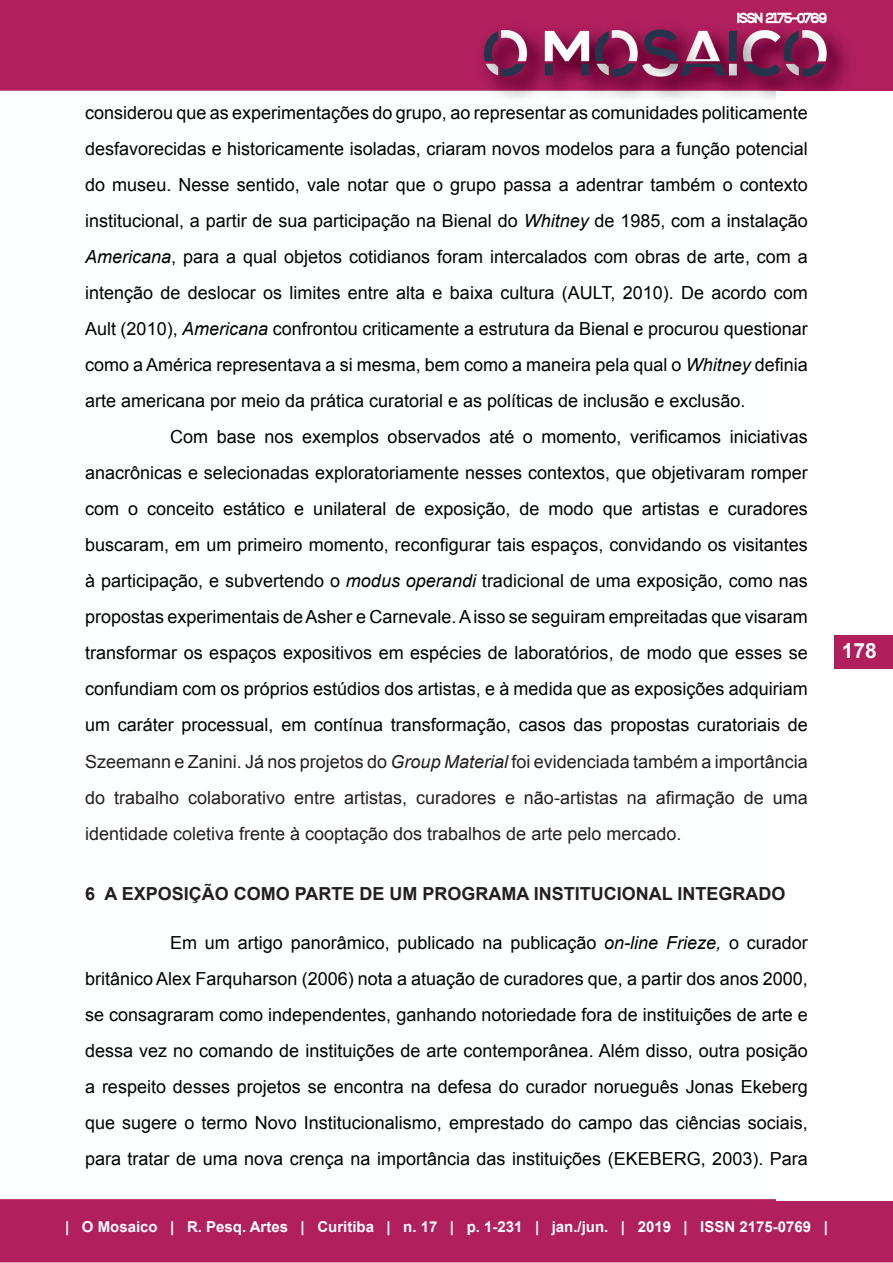
<style>
.page{position:relative;width:893px;height:1263px;background:#fff}
.page>*{position:absolute;margin:0;border:0;box-sizing:border-box;transform-origin:0 0}
.t1{font:700 21px "Arial";color:#fff}
.Corpo{font:18px/36px "Arial";color:#000;text-align:justify}
.Título_2{font:700 18px "Arial";color:#231f20}
.t2{font:700 15px "Arial";color:#fff}
.s1{font-style:italic}
.s2{color:#231f20}
.s3{font-style:italic;color:#231f20}
</style>
<div class="page">
<img style="left:0;top:0;width:893px;height:1263px">
<div style="left:777px;top:92px;width:116px;height:1109px;background:#fff"></div>
<div style="left:834px;top:635px;width:59px;height:33px;background:#b01f5c"></div>
<p class="Corpo" style="left:85px;top:95px;width:724px">considerou que as experimentações do grupo, ao representar as comunidades politicamente desfavorecidas e historicamente isoladas, criaram novos modelos para a função potencial do museu. Nesse sentido, vale notar que o grupo passa a adentrar também o contexto institucional, a partir de sua participação na Bienal do <span class="s1">Whitney</span> de 1985, com a instalação <span class="s1">Americana</span>, para a qual objetos cotidianos foram intercalados com obras de arte, com a intenção de deslocar os limites entre alta e baixa cultura (AULT, 2010). De acordo com Ault (2010), <span class="s1">Americana</span> confrontou criticamente a estrutura da Bienal e procurou questionar como a América representava a si mesma, bem como a maneira pela qual o <span class="s1">Whitney</span> definia arte americana por meio da prática curatorial e as políticas de inclusão e exclusão.</p>
<p class="Corpo" style="left:85px;top:419px;width:724px;text-indent:85px">Com base nos exemplos observados até o momento, verificamos iniciativas anacrônicas e selecionadas exploratoriamente nesses contextos, que objetivaram romper com o conceito estático e unilateral de exposição, de modo que artistas e curadores buscaram, em um primeiro momento, reconfigurar tais espaços, convidando os visitantes à participação, e subvertendo o <span class="s1">modus operandi</span> tradicional de uma exposição, como nas propostas experimentais de Asher e Carnevale. A isso se seguiram empreitadas que visaram transformar os espaços expositivos em espécies de laboratórios, de modo que esses se confundiam com os próprios estúdios dos artistas, e à medida que as exposições adquiriam um caráter processual, em contínua transformação, casos das propostas curatoriais de <span class="s2">Szeemann e Zanini. Já nos projetos do</span> <span class="s3">Group Material</span> <span class="s2">foi evidenciada também a importância do trabalho colaborativo entre artistas, curadores e não-artistas na afirmação de uma identidade coletiva frente à cooptação dos trabalhos de arte pelo mercado.</span></p>
<p class="Título_2" style="left:85px;top:882px;width:702px">6 A EXPOSIÇÃO COMO PARTE DE UM PROGRAMA INSTITUCIONAL INTEGRADO</p>
<p class="Corpo" style="left:85px;top:925px;width:724px;text-indent:85px">Em um artigo panorâmico, publicado na publicação <span class="s1">on-line Frieze,</span> o curador britânico Alex Farquharson (2006) nota a atuação de curadores que, a partir dos anos 2000, se consagraram como independentes, ganhando notoriedade fora de instituições de arte e dessa vez no comando de instituições de arte contemporânea. Além disso, outra posição a respeito desses projetos se encontra na defesa do curador norueguês Jonas Ekeberg que sugere o termo Novo Institucionalismo, emprestado do campo das ciências sociais, para tratar de uma nova crença na importância das instituições (EKEBERG, 2003). Para</p>
<p class="t1" style="left:842px;top:636px;width:37px">178</p>
<p class="t2" style="left:65px;top:1217px;width:764px">| O Mosaico | R. Pesq. Artes | Curitiba | n. 17 | p. 1-231 | jan./jun. | 2019 | ISSN 2175-0769 |</p>
</div>
